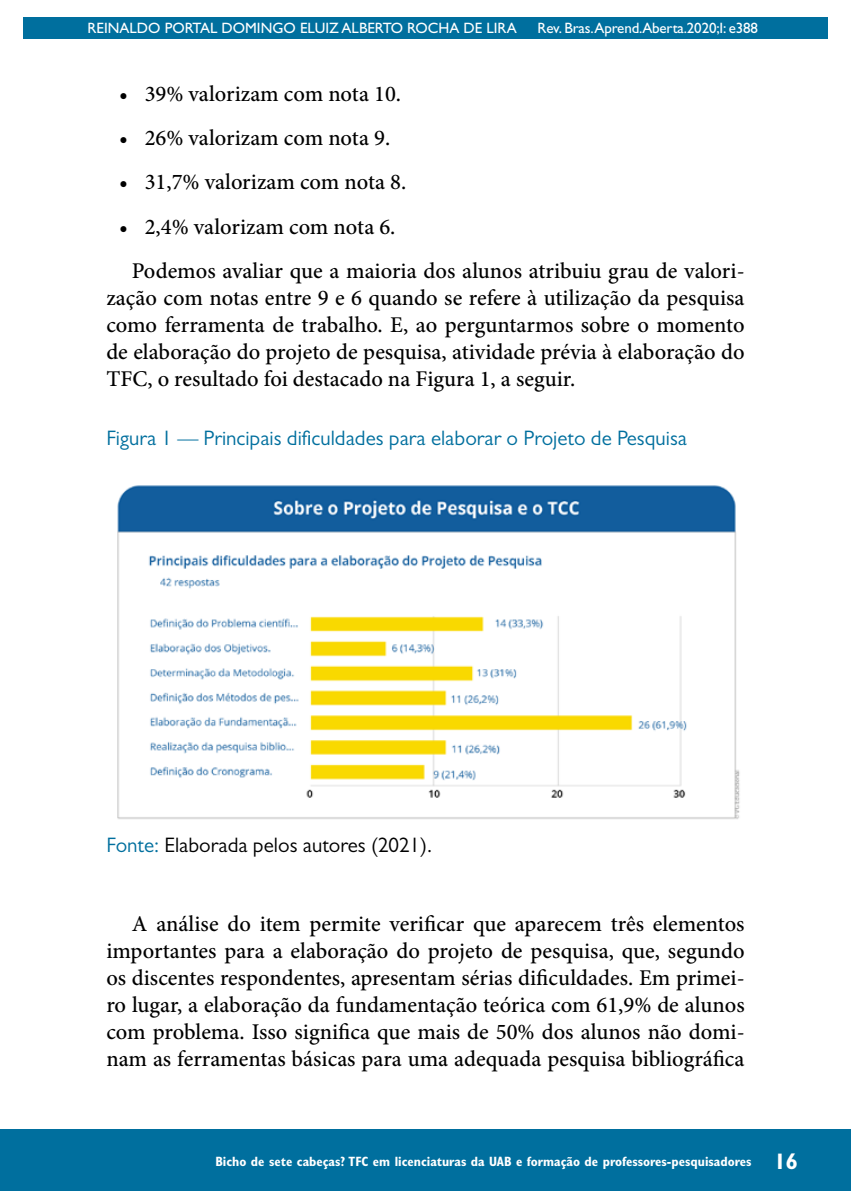
<style>
.page{position:relative;width:851px;height:1191px;background:#fff}
.page>*{position:absolute;margin:0;border:0;box-sizing:border-box;transform-origin:0 0}
.t1{font:500 22.5px/27px "Minion Pro";color:#000;text-align:justify}
.t2{font:21px "Gill Sans";color:#006f9e}
.t3{font:21px "Gill Sans";color:#000}
.t4{font:15px "Gill Sans Std";color:#fff}
.t5{font:700 condensed 13.5px "Gill Sans";color:#fff}
.s1{color:#006f9e}
.s2{font-size:22.5px}
</style>
<div class="page">
<hr style="left:104px;top:0;width:1px;height:467px;background:#006f9e">
<div style="left:23px;top:17px;width:804px;height:21px;background:#006f9e"></div>
<div style="left:0;top:1129px;width:850px;height:62px;background:#006f9e"></div>
<img style="left:117px;top:485px;width:623px;height:334px">
<p class="t4" style="left:88px;top:19px;width:430px">REINALDO PORTAL DOMINGO ELUIZ ALBERTO ROCHA DE LIRA</p>
<p class="t4" style="left:537px;top:19px;width:222px">Rev. Bras.Aprend.Aberta.2020;I: e388</p>
<p class="t1" style="left:119px;top:81px;width:283px">• 39% valorizam com nota 10.</p>
<p class="t1" style="left:119px;top:125px;width:272px">• 26% valorizam com nota 9.</p>
<p class="t1" style="left:119px;top:169px;width:289px">• 31,7% valorizam com nota 8.</p>
<p class="t1" style="left:132px;top:204px;width:614px;line-height:44px;text-indent:-13px">• 2,4% valorizam com nota 6.<br>Podemos avaliar que a maioria dos alunos atribuiu grau de valori-</p>
<p class="t1" style="left:106px;top:284px;width:639px">zação com notas entre 9 e 6 quando se refere à utilização da pesquisa como ferramenta de trabalho. E, ao perguntarmos sobre o momento de elaboração do projeto de pesquisa, atividade prévia à elaboração do TFC, o resultado foi destacado na Figura 1, a seguir.</p>
<p class="t2" style="left:106px;top:426px;width:582px">Figura 1 — Principais dificuldades para elaborar o Projeto de Pesquisa</p>
<p class="t3" style="left:106px;top:832px;width:327px"><span class="s1">Fonte:</span> Elaborada pelos autores (2021).</p>
<p class="t1" style="left:106px;top:910px;width:639px;text-indent:26px">A análise do item permite verificar que aparecem três elementos importantes para a elaboração do projeto de pesquisa, que, segundo os discentes respondentes, apresentam sérias dificuldades. Em primei&shy;ro lugar, a elaboração da fundamentação teórica com 61,9% de alunos com problema. Isso significa que mais de 50% dos alunos não domi&shy;nam as ferramentas básicas para uma adequada pesquisa bibliográfica</p>
<p class="t5" style="left:215px;top:1153px;width:583px">Bicho de sete cabeças? TFC em licenciaturas da UAB e formação de professores-pesquisadores <span class="s2">16</span></p>
</div>
